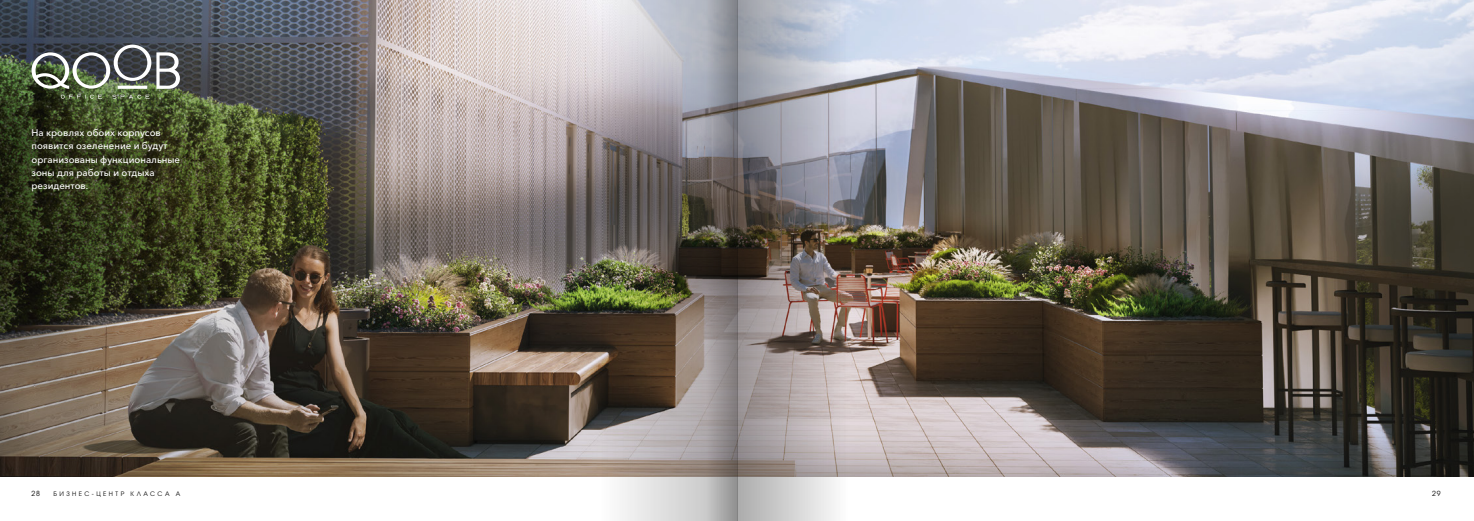
<style>
.page{position:relative;width:1474px;height:521px;background:#fff}
.page>*{position:absolute;margin:0;border:0;box-sizing:border-box;transform-origin:0 0}
.t1{font:500 9.62px/13.1px "Avenir Next Cyr";color:#fff}
.t2{font:7px "Avant Garde Gothic C";color:#000}
.t3{font:6.12px "Avant Garde Gothic C";letter-spacing:.4em;color:#000}
</style>
<div class="page">
<img style="left:0;top:0;width:1473px;height:476px">
<img style="left:32px;top:45px;width:148px;height:54px">
<img style="left:517px;top:0;width:170px;height:521px">
<svg style="left:687px;top:0;width:50px;height:521px"></svg>
<img style="left:737px;top:0;width:220px;height:521px">
<p class="t1" style="left:32px;top:126px;width:150px">На кровлях обоих корпусов появится озеленение и будут организованы функциональные зоны для работы и отдыха резидентов.</p>
<p class="t2" style="left:32px;top:489px;width:10px">28</p>
<p class="t3" style="left:53px;top:490px;width:129px">БИЗНЕС-ЦЕНТР КЛАССА А</p>
<p class="t2" style="left:1431px;top:489px;width:10px">29</p>
</div>
